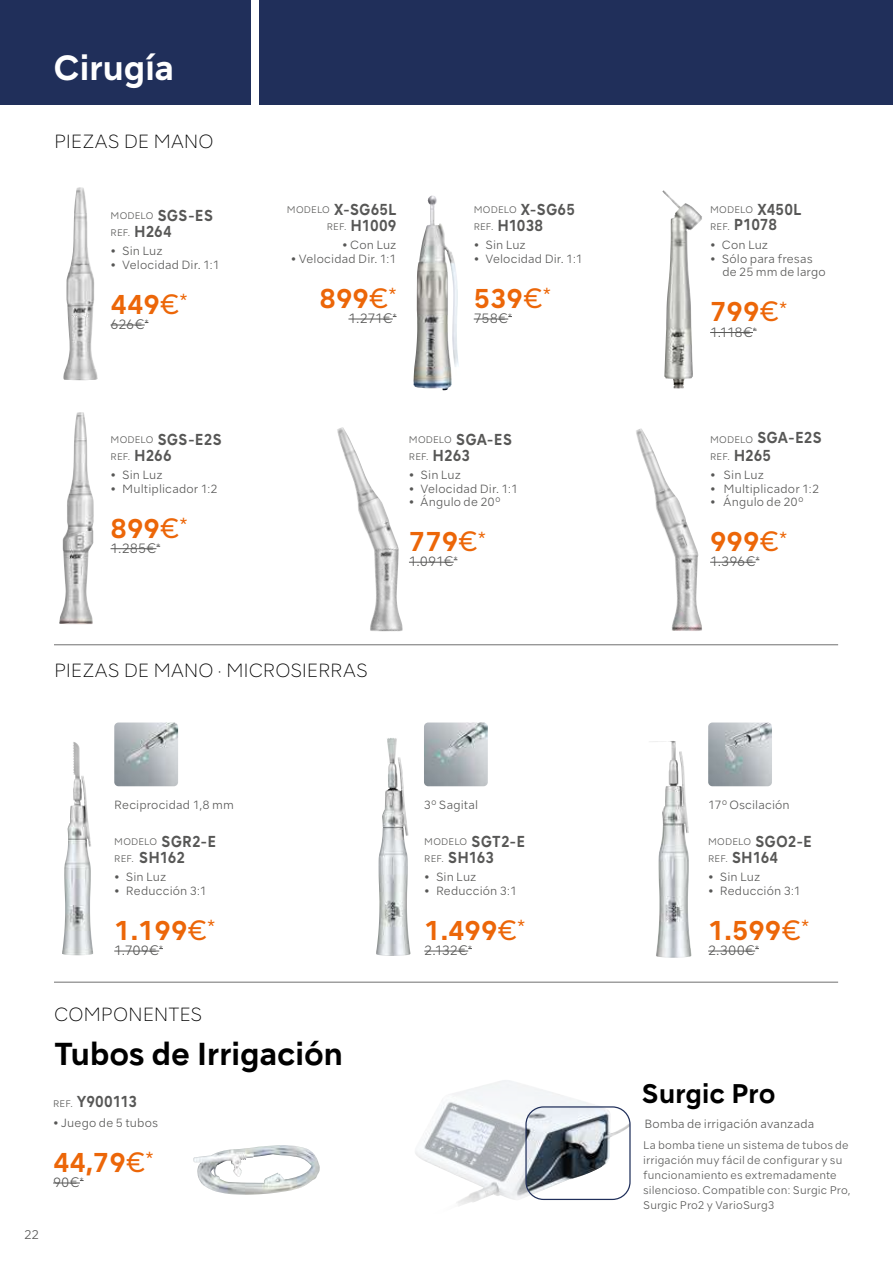
<style>
.page{position:relative;width:893px;height:1263px;background:#fff}
.page>*{position:absolute;margin:0;border:0;box-sizing:border-box;transform-origin:0 0}
.t1{font:700 33px "NSKTSRE";letter-spacing:-.02em;color:#fff}
.t2{font:700 30px "NSKTSRE";letter-spacing:-.015em;color:#000}
.t3{font:700 25.8px "NSKTSRE";color:#ec6608}
.t4{font:700 25.5px "NSKTSRE";letter-spacing:-.015em;color:#000}
.t5{font:200 18px "NSKTSRE";letter-spacing:-.005em;color:#000}
.t6{font:700 15px/16.5px "NSKTSRE";letter-spacing:-.005em;color:#575756;text-align:right;scale:.9 1}
.t7{font:300 12.75px "NSKTSRE";letter-spacing:-.01em;color:#575756}
.t8{font:300 12px "NSKTSRE";color:#575756}
.t9{font:300 11.25px/13.5px "NSKTSRE";letter-spacing:.01em;color:#575756}
.t10{font:300 10.5px/15px "NSKTSRE";letter-spacing:.015em;color:#575756}
.t11{font:300 9px/16.5px "NSKTSRE";letter-spacing:.01em;color:#575756}
.s1{font-weight:700;font-size:15px}
.s2{font-weight:400}
.s3{font-weight:300;font-size:9px}
</style>
<div class="page">
<div style="left:0;top:0;width:893px;height:104px;background:#202f5a"></div>
<hr style="left:348px;top:319px;width:45px;height:1px;background:#575756">
<hr style="left:474px;top:319px;width:34px;height:1px;background:#575756">
<hr style="left:710px;top:332px;width:43px;height:1px;background:#575756">
<hr style="left:111px;top:325px;width:34px;height:1px;background:#575756">
<hr style="left:111px;top:548px;width:45px;height:1px;background:#575756">
<hr style="left:114px;top:951px;width:45px;height:1px;background:#575756">
<hr style="left:424px;top:951px;width:44px;height:1px;background:#575756">
<hr style="left:708px;top:951px;width:47px;height:1px;background:#575756">
<hr style="left:409px;top:562px;width:45px;height:1px;background:#575756">
<hr style="left:710px;top:562px;width:46px;height:1px;background:#575756">
<img style="left:62px;top:742px;width:13px;height:213px">
<img style="left:114px;top:722px;width:64px;height:64px">
<img style="left:649px;top:741px;width:43px;height:217px">
<img style="left:708px;top:722px;width:64px;height:64px">
<img style="left:376px;top:738px;width:35px;height:218px">
<img style="left:424px;top:722px;width:64px;height:64px">
<img style="left:193px;top:1145px;width:127px;height:50px">
<img style="left:415px;top:1080px;width:183px;height:126px">
<img style="left:526px;top:1107px;width:103px;height:88px">
<div style="left:525px;top:1106px;width:106px;height:94px;border:1px solid #202f5a;border-radius:18px"></div>
<img style="left:63px;top:187px;width:35px;height:193px">
<img style="left:59px;top:412px;width:35px;height:212px">
<img style="left:337px;top:427px;width:66px;height:204px">
<img style="left:636px;top:428px;width:66px;height:203px">
<img style="left:414px;top:196px;width:38px;height:194px">
<hr style="left:54px;top:644px;width:784px;height:1px;background:#706f6f">
<hr style="left:54px;top:982px;width:784px;height:1px;background:#706f6f">
<svg style="left:53px;top:1180px;width:31px;height:4px"></svg>
<img style="left:662px;top:190px;width:31px;height:198px">
<div style="left:251px;top:0;width:7px;height:106px;background:#fff"></div>
<h1 class="t1" style="left:53px;top:45px;width:123px">Cirugía</h1>
<h3 class="t5" style="left:54px;top:130px;width:161px">PIEZAS DE MANO</h3>
<p class="t11" style="left:111px;top:208px;width:104px">MODELO <span class="s1">SGS-ES<br></span>REF. <span class="s1">H264</span></p>
<p class="t9" style="left:111px;top:244px;width:54px">• Sin Luz</p>
<p class="t9" style="left:111px;top:258px;width:111px">• Velocidad Dir. 1:1</p>
<h3 class="t3" style="left:111px;top:287px;width:78px">449<span class="s2">€</span><sup>*</sup></h3>
<p class="t7" style="left:111px;top:316px;width:39px">626€<sup>*</sup></p>
<h3 class="t6" style="left:287px;top:201px;width:123px"><span class="s3">MODELO</span> X-SG65L<br><span class="s3">REF.</span> H1009</h3>
<p class="t9" style="left:342px;top:239px;width:56px">• Con Luz</p>
<p class="t9" style="left:291px;top:252px;width:107px">• Velocidad Dir. 1:1</p>
<h3 class="t3" style="left:320px;top:281px;width:78px">899<span class="s2">€</span><sup>*</sup></h3>
<p class="t7" style="left:348px;top:310px;width:50px">1.271€<sup>*</sup></p>
<p class="t11" style="left:474px;top:202px;width:103px">MODELO <span class="s1">X-SG65</span></p>
<h3 class="t6" style="left:474px;top:218px;width:79px"><span class="s3">REF.</span> H1038</h3>
<p class="t9" style="left:474px;top:239px;width:54px">• Sin Luz</p>
<p class="t9" style="left:474px;top:252px;width:111px">• Velocidad Dir. 1:1</p>
<h3 class="t3" style="left:474px;top:281px;width:78px">539<span class="s2">€</span><sup>*</sup></h3>
<p class="t7" style="left:474px;top:310px;width:40px">758€<sup>*</sup></p>
<h3 class="t6" style="left:111px;top:431px;width:125px"><span class="s3">MODELO</span> SGS-E2S</h3>
<p class="t11" style="left:111px;top:448px;width:63px">REF. <span class="s1">H266</span></p>
<p class="t9" style="left:111px;top:468px;width:54px">• Sin Luz</p>
<p class="t9" style="left:111px;top:482px;width:109px">• Multiplicador 1:2</p>
<h3 class="t3" style="left:111px;top:510px;width:78px">899<span class="s2">€</span><sup>*</sup></h3>
<p class="t7" style="left:111px;top:540px;width:51px">1.285€<sup>*</sup></p>
<h3 class="t5" style="left:54px;top:658px;width:315px">PIEZAS DE MANO · MICROSIERRAS</h3>
<p class="t11" style="left:409px;top:432px;width:105px">MODELO <span class="s1">SGA-ES<br></span>REF. <span class="s1">H263</span></p>
<p class="t9" style="left:409px;top:468px;width:54px">• Sin Luz</p>
<p class="t9" style="left:409px;top:482px;width:111px">• Velocidad Dir. 1:1</p>
<p class="t9" style="left:409px;top:495px;width:93px">• Ángulo de 20º</p>
<h3 class="t3" style="left:409px;top:524px;width:78px">779<span class="s2">€</span><sup>*</sup></h3>
<p class="t7" style="left:409px;top:553px;width:50px">1.091€<sup>*</sup></p>
<p class="t11" style="left:710px;top:202px;width:93px">MODELO <span class="s1">X450L</span></p>
<h3 class="t6" style="left:710px;top:216px;width:76px"><span class="s3">REF.</span> P1078</h3>
<p class="t9" style="left:710px;top:239px;width:60px">• Con Luz</p>
<p class="t9" style="left:722px;top:252px;width:105px;text-indent:-12px">• Sólo para fresas de 25 mm de largo</p>
<h3 class="t3" style="left:710px;top:294px;width:78px">799<span class="s2">€</span><sup>*</sup></h3>
<p class="t7" style="left:710px;top:323px;width:48px">1.118€<sup>*</sup></p>
<h3 class="t6" style="left:710px;top:429px;width:126px"><span class="s3">MODELO</span> SGA-E2S</h3>
<p class="t11" style="left:710px;top:448px;width:63px">REF. <span class="s1">H265</span></p>
<p class="t9" style="left:710px;top:468px;width:55px">• Sin Luz</p>
<p class="t9" style="left:710px;top:482px;width:111px">• Multiplicador 1:2</p>
<p class="t9" style="left:710px;top:495px;width:95px">• Ángulo de 20º</p>
<h3 class="t3" style="left:710px;top:524px;width:78px">999<span class="s2">€</span><sup>*</sup></h3>
<p class="t7" style="left:710px;top:553px;width:51px">1.396€<sup>*</sup></p>
<p class="t9" style="left:114px;top:798px;width:121px">Reciprocidad 1,8 mm</p>
<p class="t9" style="left:424px;top:798px;width:56px">3º Sagital</p>
<p class="t9" style="left:708px;top:798px;width:83px">17º Oscilación</p>
<p class="t11" style="left:114px;top:834px;width:103px">MODELO <span class="s1">SGR2-E</span></p>
<h3 class="t6" style="left:114px;top:849px;width:80px"><span class="s3">REF.</span> SH162</h3>
<p class="t9" style="left:114px;top:870px;width:54px">• Sin Luz</p>
<p class="t9" style="left:114px;top:884px;width:94px">• Reducción 3:1</p>
<h3 class="t3" style="left:114px;top:913px;width:102px">1.199<span class="s2">€</span><sup>*</sup></h3>
<p class="t7" style="left:114px;top:942px;width:50px">1.709€<sup>*</sup></p>
<p class="t11" style="left:424px;top:834px;width:102px">MODELO <span class="s1">SGT2-E</span></p>
<h3 class="t6" style="left:424px;top:849px;width:79px"><span class="s3">REF.</span> SH163</h3>
<p class="t9" style="left:424px;top:870px;width:54px">• Sin Luz</p>
<p class="t9" style="left:424px;top:884px;width:94px">• Reducción 3:1</p>
<h3 class="t3" style="left:424px;top:913px;width:102px">1.499<span class="s2">€</span><sup>*</sup></h3>
<p class="t7" style="left:424px;top:942px;width:49px">2.132€<sup>*</sup></p>
<p class="t11" style="left:708px;top:834px;width:105px">MODELO <span class="s1">SGO2-E</span></p>
<h3 class="t6" style="left:708px;top:849px;width:79px"><span class="s3">REF.</span> SH164</h3>
<p class="t9" style="left:708px;top:870px;width:54px">• Sin Luz</p>
<p class="t9" style="left:708px;top:884px;width:94px">• Reducción 3:1</p>
<h3 class="t3" style="left:708px;top:913px;width:102px">1.599<span class="s2">€</span><sup>*</sup></h3>
<p class="t7" style="left:708px;top:942px;width:52px">2.300€<sup>*</sup></p>
<h3 class="t5" style="left:54px;top:1002px;width:150px">COMPONENTES</h3>
<h2 class="t2" style="left:54px;top:1034px;width:291px">Tubos de Irrigación</h2>
<h3 class="t6" style="left:53px;top:1093px;width:95px"><span class="s3">REF.</span> Y900113</h3>
<p class="t9" style="left:53px;top:1116px;width:106px">• Juego de 5 tubos</p>
<h3 class="t3" style="left:53px;top:1145px;width:102px">44,79<span class="s2">€</span><sup>*</sup></h3>
<p class="t7" style="left:53px;top:1174px;width:32px">90€<sup>*</sup></p>
<p class="t8" style="left:24px;top:1227px;width:17px">22</p>
<h3 class="t4" style="left:641px;top:1076px;width:136px">Surgic Pro</h3>
<p class="t9" style="left:644px;top:1117px;width:171px">Bomba de irrigación avanzada</p>
<p class="t10" style="left:643px;top:1138px;width:209px">La bomba tiene un sistema de tubos de irrigación muy fácil de configurar y su funcionamiento es extremadamente silencioso. Compatible con: Surgic Pro, Surgic Pro2 y VarioSurg3</p>
</div>
